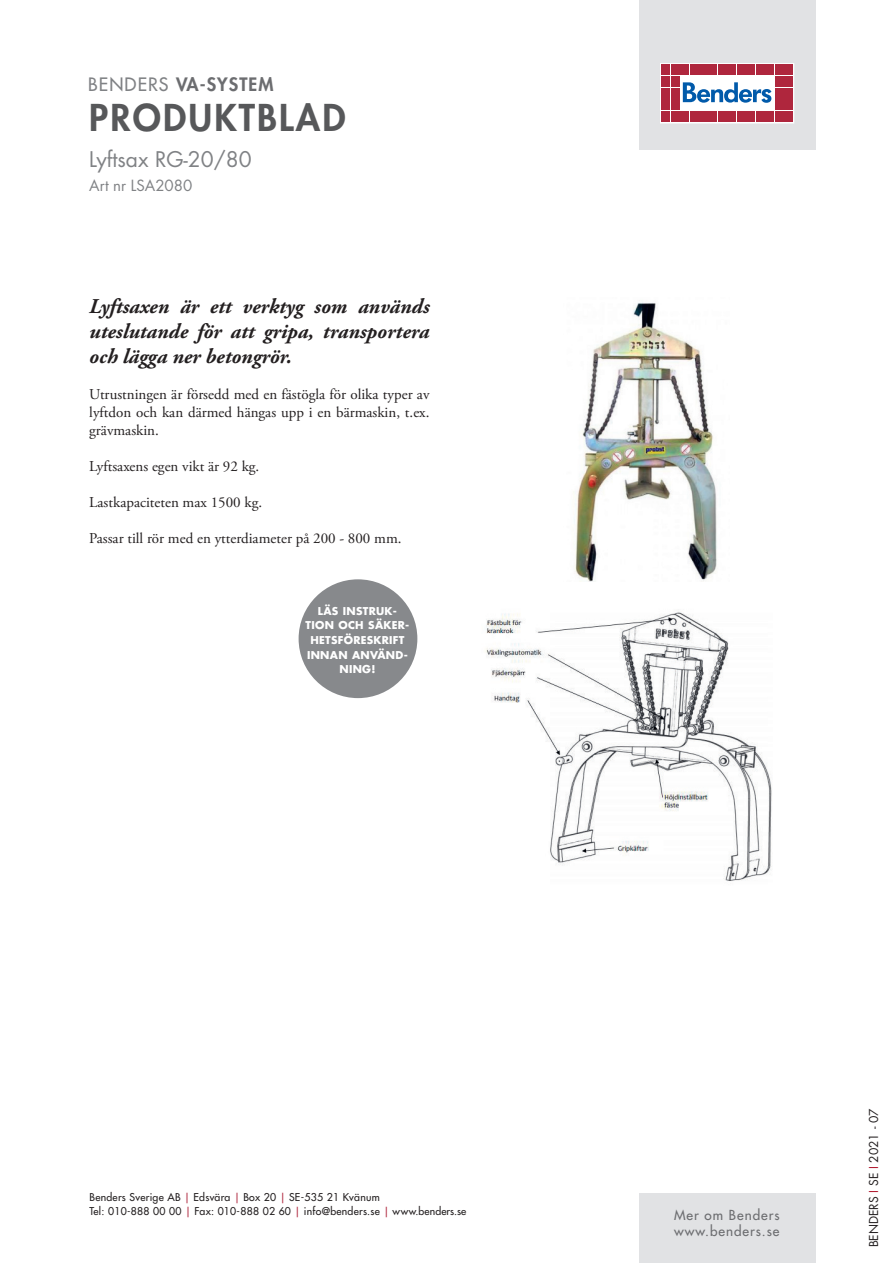
<style>
.page{position:relative;width:893px;height:1263px;background:#fff}
.page>*{position:absolute;margin:0;border:0;box-sizing:border-box;transform-origin:0 0}
.t1{font:800 36px "Futura Std";letter-spacing:.06em;color:#57585a}
.t2{font:italic 700 21px/25.2px "Adobe Garamond Pro";color:#231f20;text-align:justify}
.t3{font:21px "Futura Std";color:#808285}
.t4{font:800 18px "Futura Std";letter-spacing:.06em;color:#6c6d70}
.t5{font:15px/18px "Adobe Garamond Pro";color:#231f20;text-align:justify}
.t6{font:15px "Futura Std";color:#808285}
.t7{font:500 13.5px/16.2px "Futura Std";letter-spacing:.07em;color:#6c6d70}
.t8{font:12px "Futura Std";color:#231f20}
.t9{font:500 10.5px/13.5px "Futura Std";letter-spacing:.025em;color:#231f20}
.t10{font:700 10.5px/14.7px "Futura Std";letter-spacing:.025em;color:#fff;text-align:center}
.s1{font-weight:500;color:#808285}
.s2{color:#af263d}
.s3{color:#ae1229}
</style>
<div class="page">
<div style="left:639px;top:0;width:176px;height:150px;background:#e1e2e4"></div>
<div style="left:660px;top:64px;width:134px;height:59px;background:#fff;border:1px solid #fff"></div>
<div style="left:662px;top:65px;width:8px;height:10px;background:#af263d"></div>
<div style="left:671px;top:65px;width:8px;height:10px;background:#af263d"></div>
<div style="left:662px;top:76px;width:8px;height:11px;background:#af263d"></div>
<div style="left:671px;top:76px;width:8px;height:11px;background:#af263d"></div>
<div style="left:662px;top:88px;width:8px;height:11px;background:#af263d"></div>
<div style="left:671px;top:88px;width:8px;height:11px;background:#af263d"></div>
<div style="left:662px;top:100px;width:8px;height:10px;background:#af263d"></div>
<div style="left:671px;top:100px;width:8px;height:10px;background:#af263d"></div>
<div style="left:662px;top:111px;width:8px;height:11px;background:#af263d"></div>
<div style="left:671px;top:111px;width:8px;height:11px;background:#af263d"></div>
<div style="left:680px;top:65px;width:9px;height:10px;background:#af263d"></div>
<div style="left:690px;top:65px;width:8px;height:10px;background:#af263d"></div>
<div style="left:699px;top:65px;width:9px;height:10px;background:#af263d"></div>
<div style="left:709px;top:65px;width:8px;height:10px;background:#af263d"></div>
<div style="left:718px;top:65px;width:9px;height:10px;background:#af263d"></div>
<div style="left:728px;top:65px;width:8px;height:10px;background:#af263d"></div>
<div style="left:737px;top:65px;width:8px;height:10px;background:#af263d"></div>
<div style="left:747px;top:65px;width:8px;height:10px;background:#af263d"></div>
<div style="left:756px;top:65px;width:8px;height:10px;background:#af263d"></div>
<div style="left:765px;top:65px;width:9px;height:10px;background:#af263d"></div>
<div style="left:680px;top:111px;width:9px;height:11px;background:#af263d"></div>
<div style="left:690px;top:111px;width:8px;height:11px;background:#af263d"></div>
<div style="left:699px;top:111px;width:9px;height:11px;background:#af263d"></div>
<div style="left:709px;top:111px;width:8px;height:11px;background:#af263d"></div>
<div style="left:718px;top:111px;width:9px;height:11px;background:#af263d"></div>
<div style="left:728px;top:111px;width:8px;height:11px;background:#af263d"></div>
<div style="left:737px;top:111px;width:8px;height:11px;background:#af263d"></div>
<div style="left:747px;top:111px;width:8px;height:11px;background:#af263d"></div>
<div style="left:756px;top:111px;width:8px;height:11px;background:#af263d"></div>
<div style="left:765px;top:111px;width:9px;height:11px;background:#af263d"></div>
<div style="left:775px;top:65px;width:8px;height:10px;background:#af263d"></div>
<div style="left:784px;top:65px;width:9px;height:10px;background:#af263d"></div>
<div style="left:775px;top:76px;width:8px;height:11px;background:#af263d"></div>
<div style="left:784px;top:76px;width:9px;height:11px;background:#af263d"></div>
<div style="left:775px;top:88px;width:8px;height:11px;background:#af263d"></div>
<div style="left:784px;top:88px;width:9px;height:11px;background:#af263d"></div>
<div style="left:775px;top:100px;width:8px;height:10px;background:#af263d"></div>
<div style="left:784px;top:100px;width:9px;height:10px;background:#af263d"></div>
<div style="left:775px;top:111px;width:8px;height:11px;background:#af263d"></div>
<div style="left:784px;top:111px;width:9px;height:11px;background:#af263d"></div>
<svg style="left:683px;top:82px;width:88px;height:21px"></svg>
<div style="left:639px;top:1193px;width:177px;height:70px;background:#e1e2e4"></div>
<img style="left:573px;top:302px;width:144px;height:280px">
<div style="left:299px;top:579px;width:118px;height:119px;background:#87898c;border-radius:50%"></div>
<img style="left:485px;top:611px;width:287px;height:270px">
<p class="t4" style="left:88px;top:73px;width:187px"><span class="s1">BENDERS</span> VA-SYSTEM</p>
<h1 class="t1" style="left:89px;top:95px;width:258px">PRODUKTBLAD</h1>
<h2 class="t3" style="left:89px;top:146px;width:164px">Lyftsax RG-20/80</h2>
<p class="t6" style="left:89px;top:176px;width:105px">Art nr LSA2080</p>
<h2 class="t2" style="left:89px;top:294px;width:342px">Lyftsaxen är ett verktyg som används uteslutande för att gripa, transportera och lägga ner betongrör.</h2>
<p class="t5" style="left:89px;top:386px;width:342px">Utrustningen är försedd med en fästögla för olika typer av lyftdon och kan därmed hängas upp i en bärmaskin, t.ex. grävmaskin.</p>
<p class="t5" style="left:89px;top:458px;width:172px">Lyftsaxens egen vikt är 92 kg.</p>
<p class="t5" style="left:89px;top:494px;width:174px">Lastkapaciteten max 1500 kg.</p>
<p class="t5" style="left:89px;top:530px;width:314px">Passar till rör med en ytterdiameter på 200 - 800 mm.</p>
<p class="t10" style="left:306px;top:603px;width:105px">LÄS INSTRUK-<br>TION OCH SÄKER-<br>HETSFÖRESKRIFT<br>INNAN ANVÄND-<br>NING!</p>
<p class="t9" style="left:90px;top:1191px;width:378px">Benders Sverige AB <span class="s2">|</span> Edsvära <span class="s2">|</span> Box 20 <span class="s2">|</span> SE-535 21 Kvänum<br>Tel: 010-888 00 00 <span class="s2">|</span> Fax: 010-888 02 60 <span class="s2">|</span> info@benders.se <span class="s2">|</span> www.benders.se</p>
<p class="t7" style="left:674px;top:1207px;width:107px">Mer om Benders www.benders.se</p>
<p class="t8" style="left:866px;top:1247px;width:140px;rotate:-90deg">BENDERS <span class="s3">I</span> SE <span class="s3">I</span> 2021 - 07</p>
</div>
